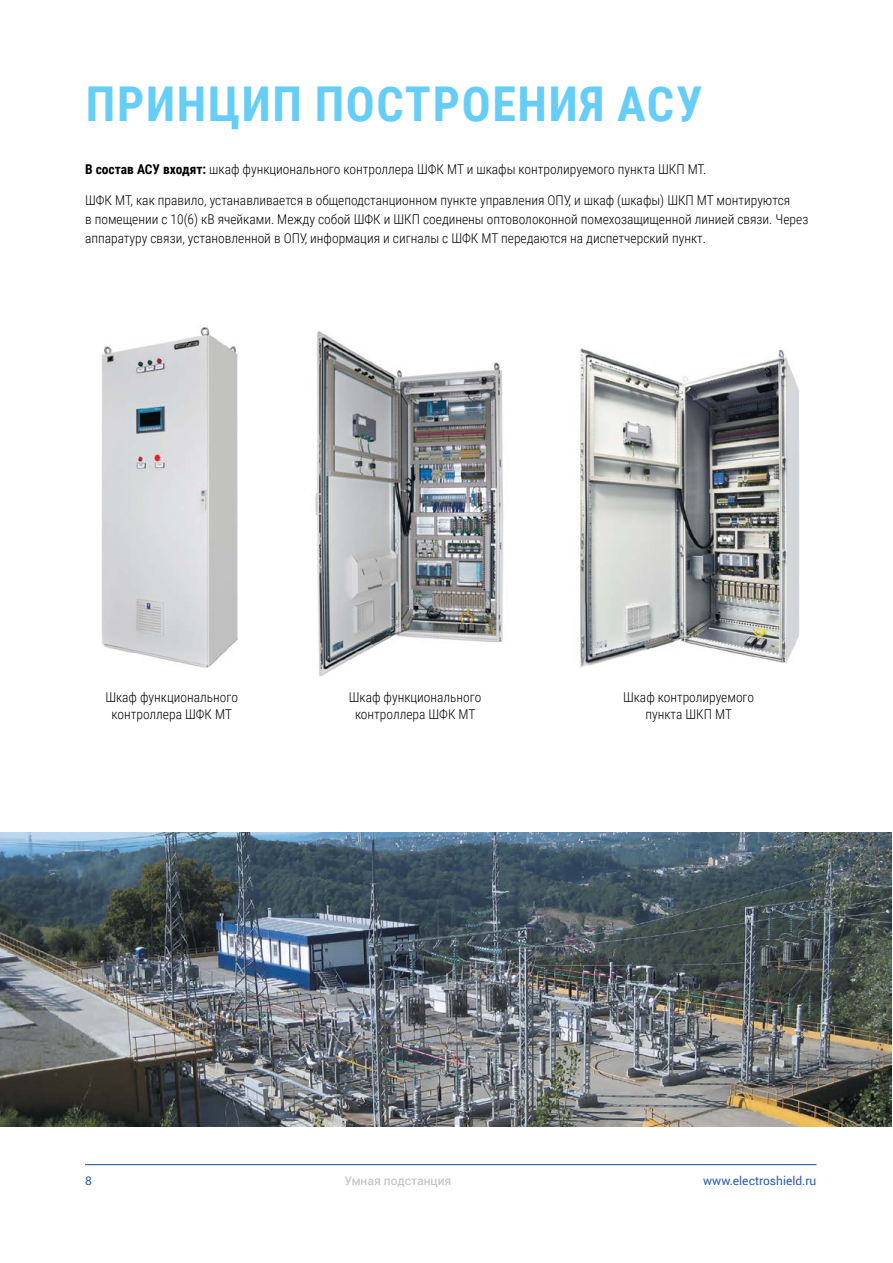
<style>
.page{position:relative;width:893px;height:1263px;background:#fff}
.page>*{position:absolute;margin:0;border:0;box-sizing:border-box;transform-origin:0 0}
.t1{font:700 48px "Roboto Condensed";letter-spacing:.035em;color:#66cef6}
.t2{font:300 13.5px/17.2px "Roboto Condensed";color:#000;text-align:center}
.t3{font:12px "Roboto";color:#2a5caa}
.t4{font:12px "Roboto";color:#bcbec0}
.s1{font-weight:700}
</style>
<div class="page">
<hr style="left:85px;top:1164px;width:731px;height:1px;background:#2a5caa">
<img style="left:101px;top:326px;width:137px;height:342px">
<img style="left:315px;top:331px;width:189px;height:346px">
<img style="left:578px;top:348px;width:222px;height:320px">
<img style="left:0;top:832px;width:892px;height:295px">
<h1 class="t1" style="left:86px;top:70px;width:618px">ПРИНЦИП ПОСТРОЕНИЯ АСУ</h1>
<p class="t2" style="left:85px;top:160px;width:623px"><span class="s1">В состав АСУ входят:</span> шкаф функционального контроллера ШФК МТ и шкафы контролируемого пункта ШКП МТ.</p>
<p class="t2" style="left:85px;top:191px;width:725px;line-height:18.8px;text-align:left">ШФК МТ, как правило, устанавливается в общеподстанционном пункте управления ОПУ, и шкаф (шкафы) ШКП МТ монтируются<br>в помещении с 10(6) кВ ячейками. Между собой ШФК и ШКП соединены оптоволоконной помехозащищенной линией связи. Через аппаратуру связи, установленной в ОПУ, информация и сигналы с ШФК МТ передаются на диспетчерский пункт.</p>
<p class="t2" style="left:105px;top:688px;width:134px">Шкаф функционального контроллера ШФК МТ</p>
<p class="t2" style="left:623px;top:688px;width:133px">Шкаф контролируемого пункта ШКП МТ</p>
<p class="t2" style="left:349px;top:688px;width:134px">Шкаф функционального контроллера ШФК МТ</p>
<p class="t3" style="left:85px;top:1172px;width:8px">8</p>
<p class="t4" style="left:345px;top:1172px;width:108px">Умная подстанция</p>
<p class="t3" style="left:703px;top:1172px;width:115px">www.electroshield.ru</p>
</div>
